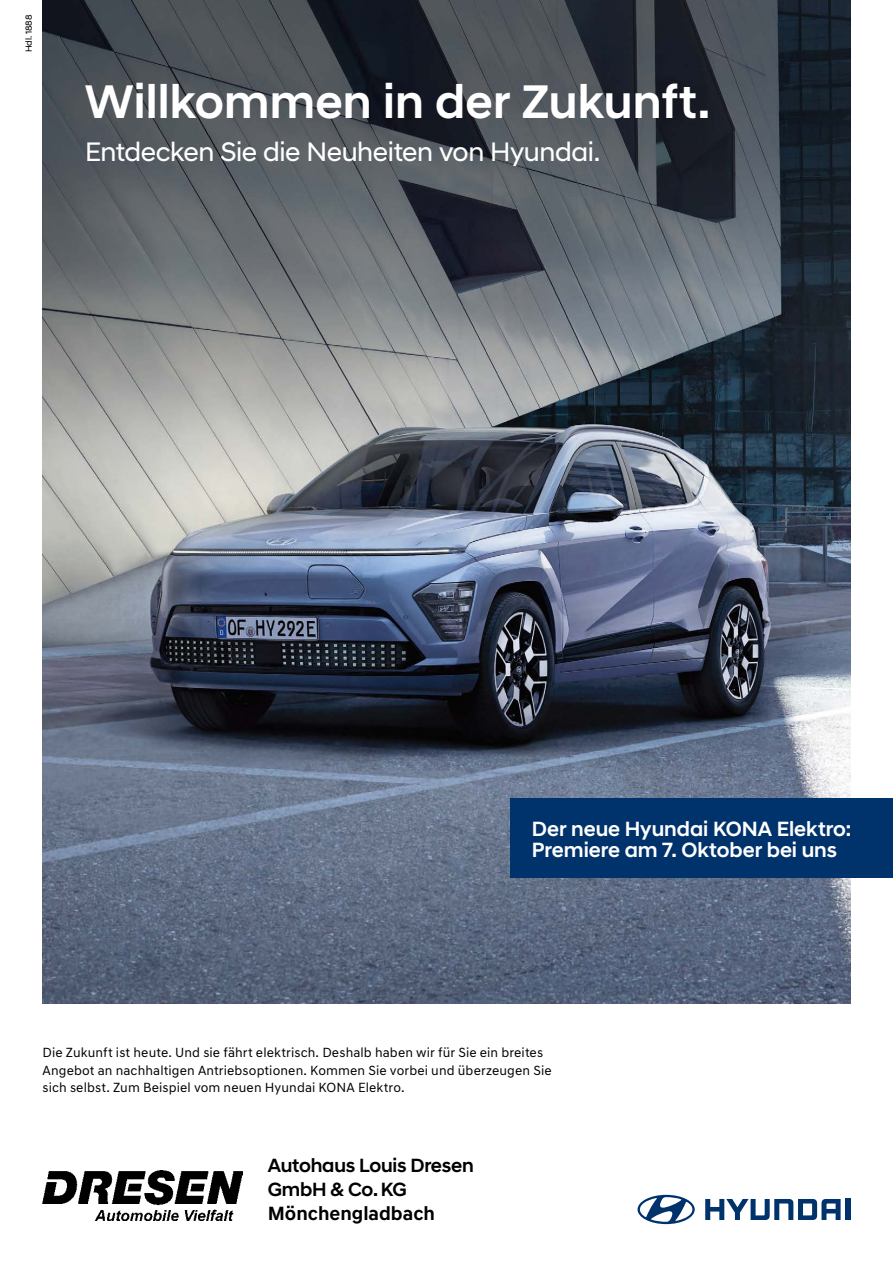
<style>
.page{position:relative;width:893px;height:1263px;background:#fff}
.page>*{position:absolute;margin:0;border:0;box-sizing:border-box;transform-origin:0 0}
.t1{font:500 48px "Hyundai Sans Head";letter-spacing:.005em;color:#fff}
.t2{font:27.3px "Hyundai Sans Head";letter-spacing:-.015em;color:#fff}
.t3{font:500 21px/21px "Hyundai Sans Head";color:#fff}
.t4{font:500 19.5px/24px "Hyundai Sans Head";letter-spacing:-.01em;color:#000}
.t5{font:700 19.5px "Hyundai Sans Text";color:#000}
.t6{font:13.5px/17.5px "Hyundai Sans Text";letter-spacing:.01em;color:#000}
.t7{font:9px "Hyundai Sans Head";color:#000}
</style>
<div class="page">
<img style="left:43px;top:0;width:807px;height:1003px">
<div style="left:511px;top:799px;width:382px;height:79px;background:#00326b"></div>
<svg style="left:705px;top:1199px;width:136px;height:21px"></svg>
<div style="left:845px;top:1199px;width:5px;height:21px;background:#00326b"></div>
<svg style="left:638px;top:1195px;width:57px;height:29px"></svg>
<img style="left:43px;top:1170px;width:199px;height:50px">
<p class="t7" style="left:23px;top:52px;width:39px;rotate:-90deg">Hdl. 1888</p>
<h1 class="t1" style="left:85px;top:73px;width:627px">Willkommen in der Zukunft.</h1>
<h2 class="t2" style="left:85px;top:136px;width:517px">Entdecken Sie die Neuheiten von Hyundai.</h2>
<h3 class="t3" style="left:532px;top:818px;width:321px">Der neue Hyundai KONA Elektro:<br>Premiere am 7. Oktober bei uns</h3>
<p class="t6" style="left:43px;top:1044px;width:511px">Die Zukunft ist heute. Und sie fährt elektrisch. Deshalb haben wir für Sie ein breites<br>Angebot an nachhaltigen Antriebsoptionen. Kommen Sie vorbei und überzeugen Sie sich selbst. Zum Beispiel vom neuen Hyundai KONA Elektro.</p>
<h3 class="t4" style="left:268px;top:1154px;width:207px">Autohaus Louis Dresen<br>GmbH &amp; Co. KG</h3>
<h3 class="t5" style="left:268px;top:1202px;width:169px">Mönchengladbach</h3>
</div>
